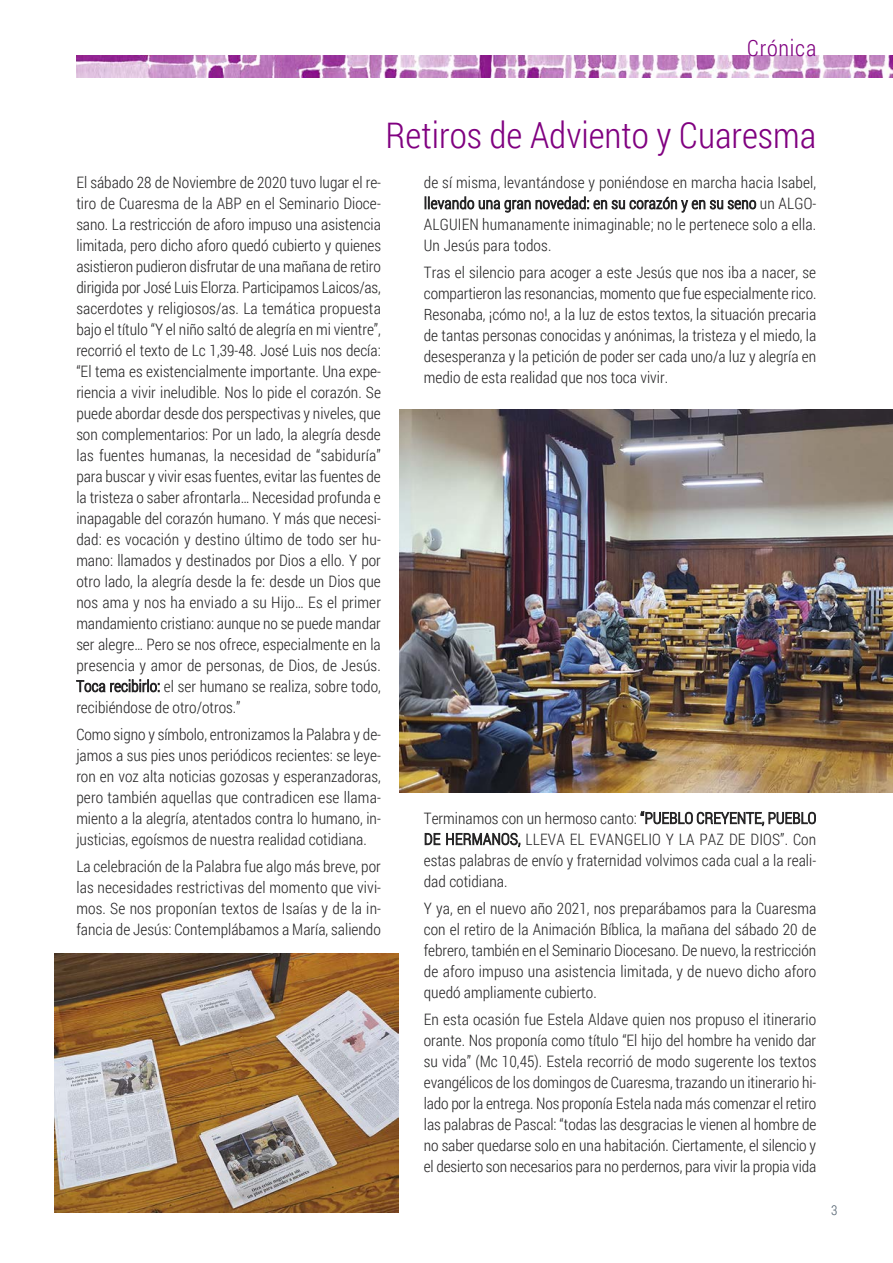
<style>
.page{position:relative;width:893px;height:1263px;background:#fff}
.page>*{position:absolute;margin:0;border:0;box-sizing:border-box;transform-origin:0 0}
.t1{font:300 36px "Roboto Condensed";color:#800080}
.t2{font:300 22.5px "Roboto Condensed";letter-spacing:.035em;color:#800080}
.t3{font:300 15.75px/21px "Roboto Condensed";color:#272627;text-align:justify}
.t4{font:300 13.5px "Roboto Condensed";color:#4c5c6a}
</style>
<div class="page">
<img style="left:54px;top:954px;width:345px;height:258px">
<img style="left:399px;top:409px;width:494px;height:383px">
<img style="left:77px;top:56px;width:816px;height:21px">
<h2 class="t2" style="left:747px;top:32px;width:71px">Crónica</h2>
<h1 class="t1" style="left:386px;top:110px;width:432px">Retiros de Adviento y Cuaresma</h1>
<p class="t3" style="left:424px;top:171px;width:394px">de sí misma, levantándose y poniéndose en marcha hacia Isabel, llevando una gran novedad: en su corazón y en su seno un ALGO-ALGUIEN humanamente inimaginable; no le pertenece solo a ella.<br>Un Jesús para todos.</p>
<p class="t3" style="left:424px;top:262px;width:394px">Tras el silencio para acoger a este Jesús que nos iba a nacer, se compartieron las resonancias, momento que fue especialmente rico.<br>Resonaba, ¡cómo no!, a la luz de estos textos, la situación precaria de tantas personas conocidas y anónimas, la tristeza y el miedo, la desesperanza y la petición de poder ser cada uno/a luz y alegría en medio de esta realidad que nos toca vivir.</p>
<p class="t3" style="left:76px;top:171px;width:306px">El sábado 28 de Noviembre de 2020 tuvo lugar el re&shy;tiro de Cuaresma de la ABP en el Seminario Dioce&shy;sano. La restricción de aforo impuso una asistencia limitada, pero dicho aforo quedó cubierto y quienes asistieron pudieron disfrutar de una mañana de retiro dirigida por José Luis Elorza. Participamos Laicos/as, sacerdotes y religiosos/as. La temática propuesta bajo el título “Y el niño saltó de alegría en mi vientre”, recorrió el texto de Lc 1,39-48. José Luis nos decía: “El tema es existencialmente importante. Una expe&shy;riencia a vivir ineludible. Nos lo pide el corazón. Se puede abordar desde dos perspectivas y niveles, que son complementarios: Por un lado, la alegría desde las fuentes humanas, la necesidad de “sabiduría” para buscar y vivir esas fuentes, evitar las fuentes de la tristeza o saber afrontarla… Necesidad profunda e inapagable del corazón humano. Y más que necesi&shy;dad: es vocación y destino último de todo ser hu&shy;mano: llamados y destinados por Dios a ello. Y por otro lado, la alegría desde la fe: desde un Dios que nos ama y nos ha enviado a su Hijo… Es el primer mandamiento cristiano: aunque no se puede mandar ser alegre… Pero se nos ofrece, especialmente en la presencia y amor de personas, de Dios, de Jesús.<br>Toca recibirlo: el ser humano se realiza, sobre todo, recibiéndose de otro/otros.”</p>
<p class="t3" style="left:76px;top:723px;width:306px">Como signo y símbolo, entronizamos la Palabra y de&shy;jamos a sus pies unos periódicos recientes: se leye&shy;ron en voz alta noticias gozosas y esperanzadoras, pero también aquellas que contradicen ese llama&shy;miento a la alegría, atentados contra lo humano, in&shy;justicias, egoísmos de nuestra realidad cotidiana.</p>
<p class="t3" style="left:76px;top:856px;width:306px">La celebración de la Palabra fue algo más breve, por las necesidades restrictivas del momento que vivi&shy;mos. Se nos proponían textos de Isaías y de la in&shy;fancia de Jesús: Contemplábamos a María, saliendo</p>
<p class="t3" style="left:424px;top:807px;width:394px">Terminamos con un hermoso canto: “PUEBLO CREYENTE, PUEBLO DE HERMANOS, LLEVA EL EVANGELIO Y LA PAZ DE DIOS”. Con estas palabras de envío y fraternidad volvimos cada cual a la reali&shy;dad cotidiana.</p>
<p class="t3" style="left:424px;top:897px;width:394px">Y ya, en el nuevo año 2021, nos preparábamos para la Cuaresma con el retiro de la Animación Bíblica, la mañana del sábado 20 de febrero, también en el Seminario Diocesano. De nuevo, la restricción de aforo impuso una asistencia limitada, y de nuevo dicho aforo quedó ampliamente cubierto.</p>
<p class="t3" style="left:424px;top:1009px;width:394px">En esta ocasión fue Estela Aldave quien nos propuso el itinerario orante. Nos proponía como título “El hijo del hombre ha venido dar su vida” (Mc 10,45). Estela recorrió de modo sugerente los textos evangélicos de los domingos de Cuaresma, trazando un itinerario hi&shy;lado por la entrega. Nos proponía Estela nada más comenzar el retiro las palabras de Pascal: “todas las desgracias le vienen al hombre de no saber quedarse solo en una habitación. Ciertamente, el silencio y el desierto son necesarios para no perdernos, para vivir la propia vida</p>
<p class="t4" style="left:831px;top:1201px;width:8px">3</p>
</div>
